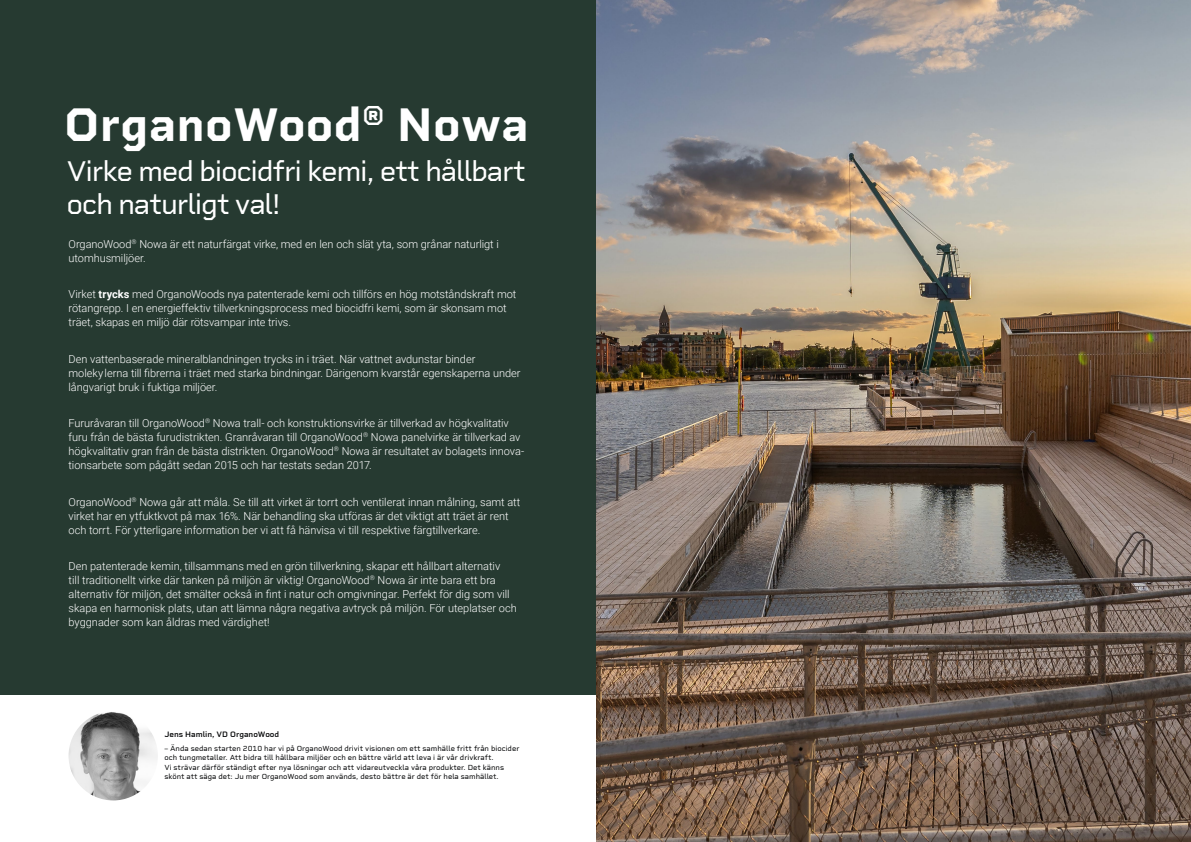
<style>
.page{position:relative;width:1191px;height:842px;background:#fff}
.page>*{position:absolute;margin:0;border:0;box-sizing:border-box;transform-origin:0 0}
.t1{font:700 48px "Rigid Square";letter-spacing:.005em;color:#fff}
.t2{font:29px/33px "Rigid Square";letter-spacing:-.045em;color:#fff}
.t3{font:300 11px/14px "Roboto";letter-spacing:-.005em;color:#fff}
.t4{font:600 8px "Rigid Square";color:#030405}
.t5{font:7.5px/9.5px "Rigid Square";color:#030405}
.s1{font-weight:700}
</style>
<div class="page">
<img style="left:595px;top:0;width:596px;height:842px">
<div style="left:0;top:0;width:595px;height:696px;background:#263a31"></div>
<img style="left:69px;top:711px;width:89px;height:89px;border-radius:45px">
<h1 class="t1" style="left:64px;top:96px;width:466px">OrganoWood<sup>®</sup> Nowa</h1>
<h2 class="t2" style="left:66px;top:154px;width:461px">Virke med biocidfri kemi, ett hållbart och naturligt val!</h2>
<p class="t3" style="left:69px;top:236px;width:432px">OrganoWood<sup>®</sup> Nowa är ett naturfärgat virke, med en len och slät yta, som grånar naturligt i utomhusmiljöer.</p>
<p class="t3" style="left:69px;top:287px;width:449px">Virket <span class="s1">trycks</span> med OrganoWoods nya patenterade kemi och tillförs en hög motståndskraft mot rötangrepp. I en energieffektiv tillverkningsprocess med biocidfri kemi, som är skonsam mot träet, skapas en miljö där rötsvampar inte trivs.</p>
<p class="t3" style="left:69px;top:351px;width:453px">Den vattenbaserade mineralblandningen trycks in i träet. När vattnet avdunstar binder<br>moleky lerna till fibrerna i träet med starka bindningar. Därigenom kvarstår egenskaperna under långvarigt bruk i fuktiga miljöer.</p>
<p class="t3" style="left:69px;top:416px;width:457px">Fururåvaran till OrganoWood<sup>®</sup> Nowa trall- och konstruktionsvirke är tillverkad av högkvalitativ furu från de bästa furudistrikten. Granråvaran till OrganoWood<sup>®</sup> Nowa panelvirke är tillverkad av högkvalitativ gran från de bästa distrikten. OrganoWood<sup>®</sup> Nowa är resultatet av bolagets innova&shy;tionsarbete som pågått sedan 2015 och har testats sedan 2017.</p>
<p class="t3" style="left:69px;top:494px;width:453px">OrganoWood<sup>®</sup> Nowa går att måla. Se till att virket är torrt och ventilerat innan målning, samt att virket har en ytfuktkvot på max 16%. När behandling ska utföras är det viktigt att träet är rent och torrt. För ytterligare information ber vi att få hänvisa vi till respektive färgtillverkare.</p>
<p class="t3" style="left:69px;top:559px;width:450px">Den patenterade kemin, tillsammans med en grön tillverkning, skapar ett hållbart alternativ<br>till traditionellt virke där tanken på miljön är viktig! OrganoWood<sup>®</sup> Nowa är inte bara ett bra alternativ för miljön, det smälter också in fint i natur och omgivningar. Perfekt för dig som vill skapa en harmonisk plats, utan att lämna några negativa avtryck på miljön. För uteplatser och byggnader som kan åldras med värdighet!</p>
<p class="t4" style="left:164px;top:729px;width:116px">Jens Hamlin, VD OrganoWood</p>
<p class="t5" style="left:164px;top:743px;width:356px">– Ända sedan starten 2010 har vi på OrganoWood drivit visionen om ett samhälle fritt från biocider och tungmetaller. Att bidra till hållbara miljöer och en bättre värld att leva i är vår drivkraft.<br>Vi strävar därför ständigt efter nya lösningar och att vidareutveckla våra produkter. Det känns skönt att säga det: Ju mer OrganoWood som används, desto bättre är det för hela samhället.</p>
</div>
